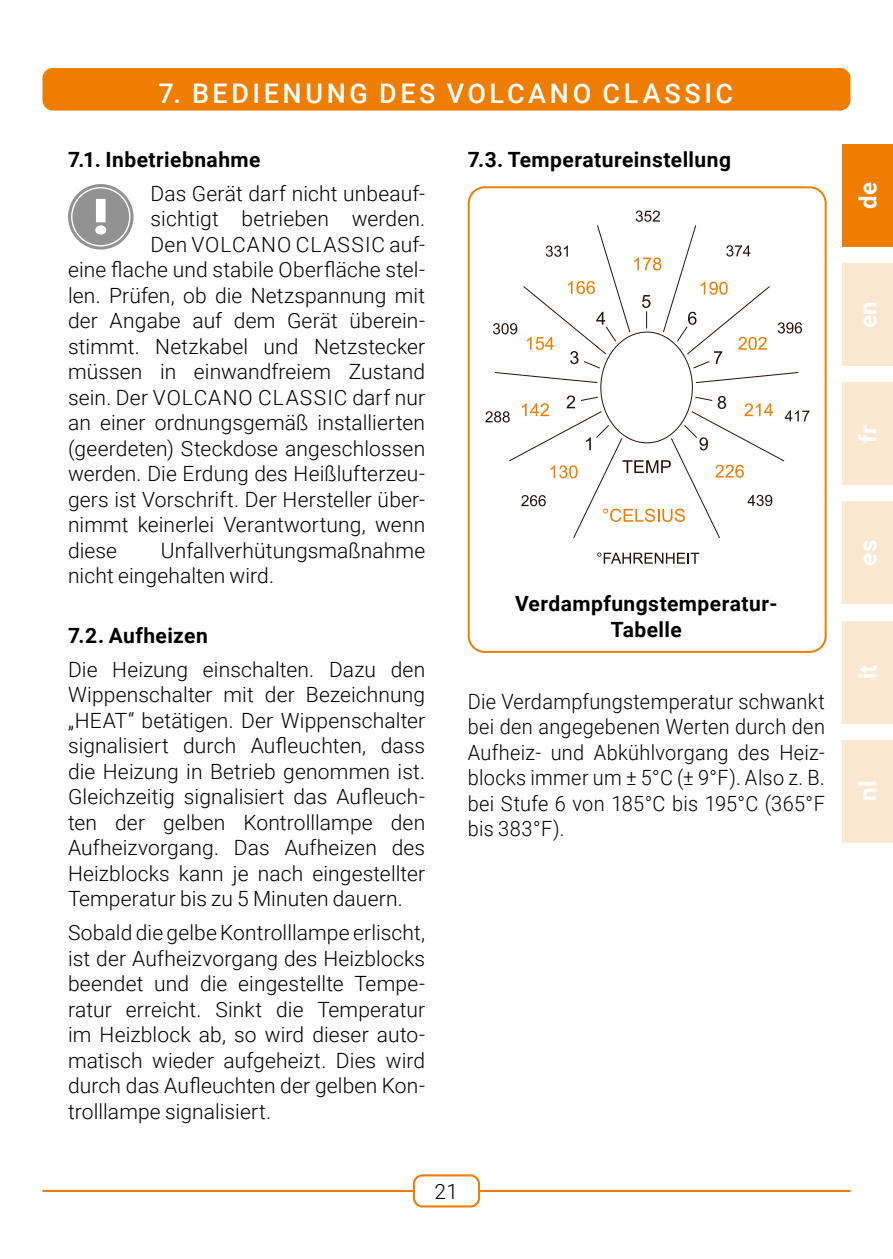
<style>
.page{position:relative;width:893px;height:1259px;background:#fff}
.page>*{position:absolute;margin:0;border:0;box-sizing:border-box;transform-origin:0 0}
.t1{font:500 27px "Roboto";letter-spacing:.13em;color:#fff}
.t2{font:700 24px "Roboto";letter-spacing:.015em;color:#fff}
.t3{font:300 21px/25.5px "Roboto";letter-spacing:.005em;color:#000;text-align:justify}
.t4{font:300 21px/25.5px "Roboto";letter-spacing:.005em;color:#000;text-align:justify;scale:.95 1}
.t5{font:700 21px/25.5px "Roboto";letter-spacing:.02em;color:#000;text-align:center}
.t6{font:300 21px "Roboto";letter-spacing:.035em;color:#000}
.t7{font:300 21px "Roboto";letter-spacing:.045em;color:#000}
</style>
<div class="page">
<div style="left:413px;top:1174px;width:67px;height:33px;border:2px solid #ef7d00;border-radius:9px"></div>
<hr style="left:43px;top:1190px;width:370px;height:2px;background:#ef7d00">
<hr style="left:480px;top:1190px;width:370px;height:2px;background:#ef7d00">
<div style="left:68px;top:184px;width:66px;height:65px;background:#919291;border-radius:50%"></div>
<svg style="left:95px;top:199px;width:11px;height:36px"></svg>
<div style="left:71px;top:187px;width:59px;height:59px;border:1px solid #fff;border-radius:50%"></div>
<div style="left:43px;top:68px;width:807px;height:43px;background:#ef7d00;border-radius:10px"></div>
<svg style="left:597px;top:552px;width:102px;height:12px"></svg>
<svg style="left:493px;top:210px;width:309px;height:173px"></svg>
<svg style="left:485px;top:395px;width:324px;height:143px"></svg>
<div style="left:468px;top:186px;width:359px;height:467px;border:2px solid #ef7d00;border-radius:16px"></div>
<svg style="left:842px;top:144px;width:51px;height:1px"></svg>
<svg style="left:842px;top:263px;width:51px;height:1px"></svg>
<svg style="left:842px;top:382px;width:51px;height:1px"></svg>
<svg style="left:842px;top:501px;width:51px;height:1px"></svg>
<div style="left:840px;top:619px;width:53px;height:106px;background:linear-gradient(to right,#fce8d1,#fce8d1)"></div>
<div style="left:840px;top:738px;width:53px;height:106px;background:linear-gradient(to right,#fce8d1,#fce8d1)"></div>
<div style="left:842px;top:145px;width:51px;height:102px;background:#ef7d00"></div>
<div style="left:842px;top:264px;width:51px;height:102px;background:#fce8d1"></div>
<div style="left:842px;top:383px;width:51px;height:102px;background:#fce8d1"></div>
<div style="left:842px;top:502px;width:51px;height:102px;background:#fce8d1"></div>
<div style="left:842px;top:621px;width:51px;height:102px;background:#fce8d1"></div>
<div style="left:842px;top:740px;width:51px;height:102px;background:#fce8d1"></div>
<p class="t1" style="left:158px;top:74px;width:576px">7. BEDIENUNG DES VOLCANO CLASSIC</p>
<p class="t5" style="left:68px;top:146px;width:194px">7.1. Inbetriebnahme</p>
<p class="t3" style="left:151px;top:180px;width:276px">Das Gerät darf nicht unbeauf-</p>
<p class="t3" style="left:151px;top:205px;width:276px">sichtigt betrieben werden.</p>
<p class="t7" style="left:151px;top:229px;width:276px">Den VOLCANO CLASSIC auf-</p>
<p class="t3" style="left:68px;top:256px;width:359px">eine flache und stabile Oberfläche stel-</p>
<p class="t3" style="left:68px;top:282px;width:359px">len. Prüfen, ob die Netzspannung mit</p>
<p class="t3" style="left:68px;top:307px;width:359px">der Angabe auf dem Gerät überein-</p>
<p class="t3" style="left:68px;top:333px;width:359px">stimmt. Netzkabel und Netzstecker</p>
<p class="t3" style="left:68px;top:358px;width:359px">müssen in einwandfreiem Zustand</p>
<p class="t6" style="left:68px;top:382px;width:359px">sein. Der VOLCANO CLASSIC darf nur</p>
<p class="t3" style="left:68px;top:409px;width:359px">an einer ordnungsgemäß installierten</p>
<p class="t3" style="left:68px;top:435px;width:359px">(geerdeten) Steckdose angeschlossen</p>
<p class="t3" style="left:68px;top:460px;width:359px">werden. Die Erdung des Heißlufterzeu-</p>
<p class="t3" style="left:68px;top:486px;width:359px">gers ist Vorschrift. Der Hersteller über-</p>
<p class="t3" style="left:68px;top:511px;width:359px">nimmt keinerlei Verantwortung, wenn</p>
<p class="t3" style="left:68px;top:537px;width:51px">diese</p>
<p class="t3" style="left:68px;top:537px;width:359px;text-indent:93px">Unfallverhütungsmaßnahme nicht eingehalten wird.</p>
<p class="t5" style="left:68px;top:622px;width:141px">7.2. Aufheizen</p>
<p class="t3" style="left:68px;top:656px;width:359px">Die Heizung einschalten. Dazu den Wippenschalter mit der Bezeichnung „HEAT“ betätigen. Der Wippenschalter signalisiert durch Aufleuchten, dass die Heizung in Betrieb genommen ist.<br>Gleichzeitig signalisiert das Aufleuch&shy;ten der gelben Kontrolllampe den Aufheizvorgang. Das Aufheizen des Heizblocks kann je nach eingestellter Temperatur bis zu 5 Minuten dauern.</p>
<p class="t3" style="left:68px;top:919px;width:359px">Sobald die gelbe Kontrolllampe erlischt, ist der Aufheizvorgang des Heizblocks beendet und die eingestellte Tempe&shy;ratur erreicht. Sinkt die Temperatur im Heizblock ab, so wird dieser auto&shy;matisch wieder aufgeheizt. Dies wird durch das Aufleuchten der gelben Kon&shy;trolllampe signalisiert.</p>
<p class="t5" style="left:468px;top:146px;width:265px">7.3. Temperatureinstellung</p>
<p class="t5" style="left:515px;top:590px;width:264px">Verdampfungstemperatur-<br>Tabelle</p>
<p class="t4" style="left:468px;top:688px;width:377px">Die Verdampfungstemperatur schwankt bei den angegebenen Werten durch den Aufheiz- und Abkühlvorgang des Heiz&shy;blocks immer um ± 5°C (± 9°F). Also z. B. bei Stufe 6 von 185°C bis 195°C (365°F bis 383°F).</p>
<p class="t3" style="left:435px;top:1178px;width:25px">21</p>
<p class="t2" style="left:851px;top:209px;width:28px;rotate:-90deg">de</p>
<p class="t2" style="left:851px;top:328px;width:28px;rotate:-90deg">en</p>
<p class="t2" style="left:851px;top:443px;width:19px;rotate:-90deg">fr</p>
<p class="t2" style="left:851px;top:566px;width:27px;rotate:-90deg">es</p>
<p class="t2" style="left:851px;top:679px;width:16px;rotate:-90deg">it</p>
<p class="t2" style="left:851px;top:801px;width:22px;rotate:-90deg">nl</p>
</div>
